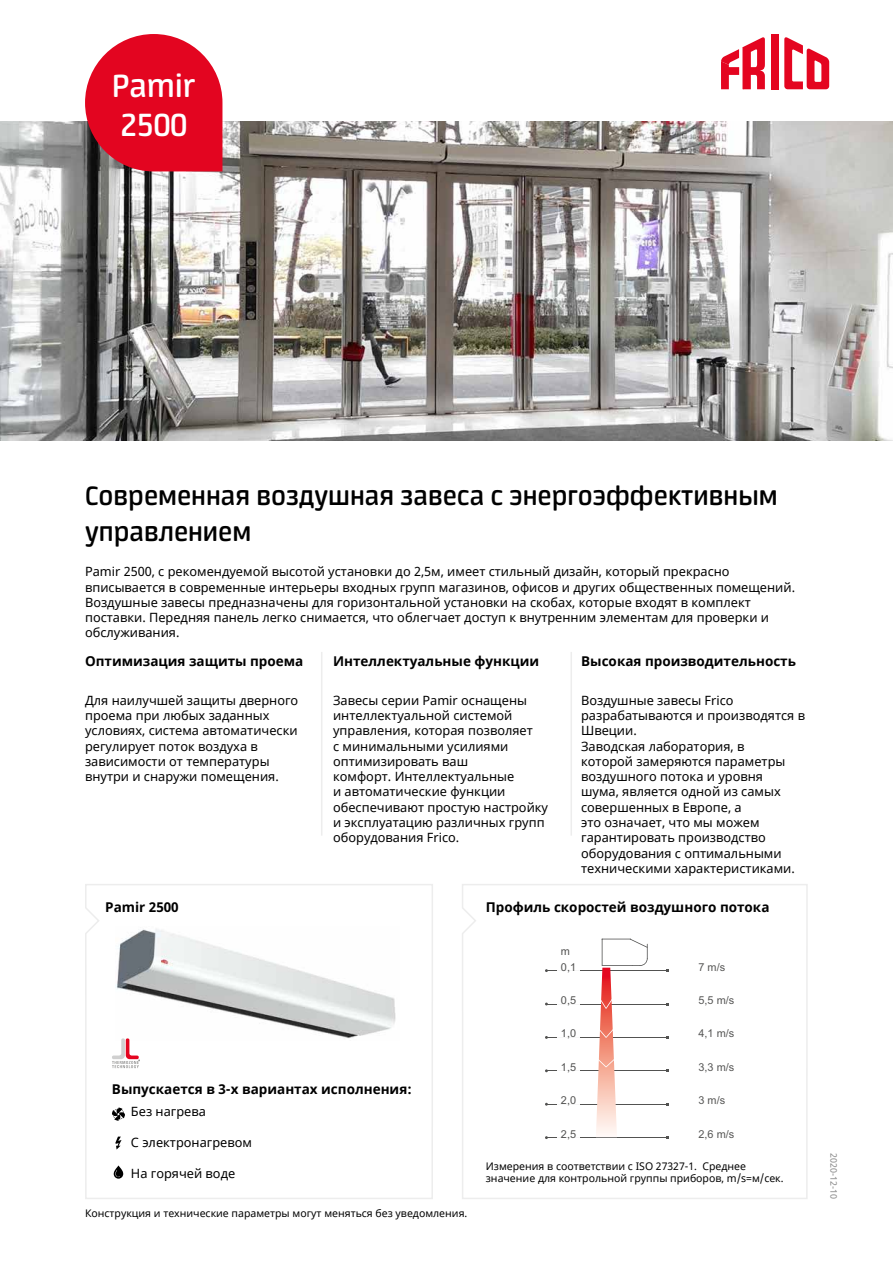
<style>
.page{position:relative;width:893px;height:1263px;background:#fff}
.page>*{position:absolute;margin:0;border:0;box-sizing:border-box;transform-origin:0 0}
.t1{font:600 36px/39px "Neuron";color:#fff}
.t2{font:600 30px/36px "Neuron";color:#000}
.t3{font:700 13.5px "Noto Sans";color:#000}
.t4{font:12.75px/15.3px "Noto Sans";color:#000}
.t5{font:10.95px "Arial";color:#575756}
.t6{font:10.95px "Arial";color:#525251}
.t7{font:10.5px/12.6px "Noto Sans";color:#000}
.t8{font:9px "Noto Sans";color:#878787}
</style>
<div class="page">
<svg style="left:462px;top:884px;width:346px;height:315px"></svg>
<svg style="left:85px;top:884px;width:348px;height:315px"></svg>
<img style="left:0;top:121px;width:893px;height:319px">
<img style="left:115px;top:926px;width:285px;height:114px">
<hr style="left:546px;top:970px;width:122px;height:1px;background:#525251">
<hr style="left:546px;top:1004px;width:122px;height:1px;background:#525251">
<hr style="left:546px;top:1037px;width:122px;height:1px;background:#525251">
<hr style="left:546px;top:1071px;width:122px;height:1px;background:#525251">
<hr style="left:546px;top:1104px;width:122px;height:1px;background:#525251">
<hr style="left:546px;top:1137px;width:122px;height:1px;background:#525251">
<svg style="left:557px;top:943px;width:23px;height:203px"></svg>
<svg style="left:596px;top:939px;width:52px;height:198px"></svg>
<svg style="left:85px;top:34px;width:137px;height:137px;background:#de233a"></svg>
<div style="left:771px;top:34px;width:7px;height:55px;background:#e40520"></div>
<svg style="left:784px;top:37px;width:45px;height:52px"></svg>
<svg style="left:721px;top:37px;width:44px;height:52px"></svg>
<svg style="left:112px;top:1038px;width:28px;height:30px"></svg>
<svg style="left:112px;top:1107px;width:13px;height:14px"></svg>
<svg style="left:115px;top:1136px;width:7px;height:13px"></svg>
<svg style="left:114px;top:1165px;width:9px;height:14px"></svg>
<hr style="left:321px;top:652px;width:1px;height:184px;background:#ededed">
<hr style="left:570px;top:652px;width:2px;height:184px;background:#ededed">
<h1 class="t1" style="left:112px;top:66px;width:84px">Pamir<br>2500</h1>
<h2 class="t2" style="left:85px;top:478px;width:694px">Современная воздушная завеса с энергоэффективным управлением</h2>
<p class="t4" style="left:85px;top:564px;width:712px">Pamir 2500, с рекомендуемой высотой установки до 2,5м, имеет стильный дизайн, который прекрасно вписывается в современные интерьеры входных групп магазинов, офисов и других общественных помещений.<br>Воздушные завесы предназначены для горизонтальной установки на скобах, которые входят в комплект поставки. Передняя панель легко снимается, что облегчает доступ к внутренним элементам для проверки и обслуживания.</p>
<p class="t3" style="left:85px;top:652px;width:220px">Оптимизация защиты проема</p>
<p class="t3" style="left:333px;top:652px;width:208px">Интеллектуальные функции</p>
<p class="t3" style="left:581px;top:652px;width:216px">Высокая производительность</p>
<p class="t4" style="left:333px;top:693px;width:217px">Завесы серии Pamir оснащены интеллектуальной системой управления, которая позволяет<br>с минимальными усилиями оптимизировать ваш<br>комфорт. Интеллектуальные<br>и автоматические функции обеспечивают простую настройку и эксплуатацию различных групп оборудования Frico.</p>
<p class="t4" style="left:581px;top:693px;width:225px">Воздушные завесы Frico разрабатываются и производятся в<br>Швеции.<br>Заводская лаборатория, в<br>которой замеряются параметры воздушного потока и уровня<br>шума, является одной из самых совершенных в Европе, а<br>это означает, что мы можем гарантировать производство оборудования с оптимальными техническими характеристиками.</p>
<p class="t4" style="left:85px;top:693px;width:215px">Для наилучшей защиты дверного проема при любых заданных условиях, система автоматически регулирует поток воздуха в зависимости от температуры внутри и снаружи помещения.</p>
<p class="t3" style="left:105px;top:897px;width:75px">Pamir 2500</p>
<p class="t3" style="left:112px;top:1079px;width:301px">Выпускается в 3-х вариантах исполнения:</p>
<p class="t4" style="left:131px;top:1104px;width:76px">Без нагрева</p>
<p class="t4" style="left:131px;top:1135px;width:122px">С электронагревом</p>
<p class="t4" style="left:131px;top:1166px;width:106px">На горячей воде</p>
<p class="t7" style="left:85px;top:1208px;width:384px">Конструкция и технические параметры могут меняться без уведомления.</p>
<p class="t3" style="left:486px;top:897px;width:285px">Профиль скоростей воздушного потока</p>
<p class="t6" style="left:561px;top:943px;width:11px">m</p>
<p class="t6" style="left:561px;top:959px;width:17px">0,1</p>
<p class="t6" style="left:561px;top:993px;width:17px">0,5</p>
<p class="t6" style="left:561px;top:1026px;width:17px">1,0</p>
<p class="t6" style="left:561px;top:1059px;width:17px">1,5</p>
<p class="t6" style="left:561px;top:1093px;width:17px">2,0</p>
<p class="t6" style="left:561px;top:1126px;width:17px">2,5</p>
<p class="t5" style="left:698px;top:959px;width:28px">7 m/s</p>
<p class="t5" style="left:698px;top:993px;width:37px">5,5 m/s</p>
<p class="t5" style="left:698px;top:1026px;width:37px">4,1 m/s</p>
<p class="t5" style="left:698px;top:1059px;width:37px">3,3 m/s</p>
<p class="t5" style="left:698px;top:1093px;width:28px">3 m/s</p>
<p class="t5" style="left:698px;top:1126px;width:37px">2,6 m/s</p>
<p class="t7" style="left:486px;top:1160px;width:299px">Измерения в соответствии с ISO 27327-1. Среднее значение для контрольной группы приборов, m/s=м/сек.</p>
<p class="t8" style="left:840px;top:1153px;width:47px;rotate:90deg">2020-12-10</p>
</div>
